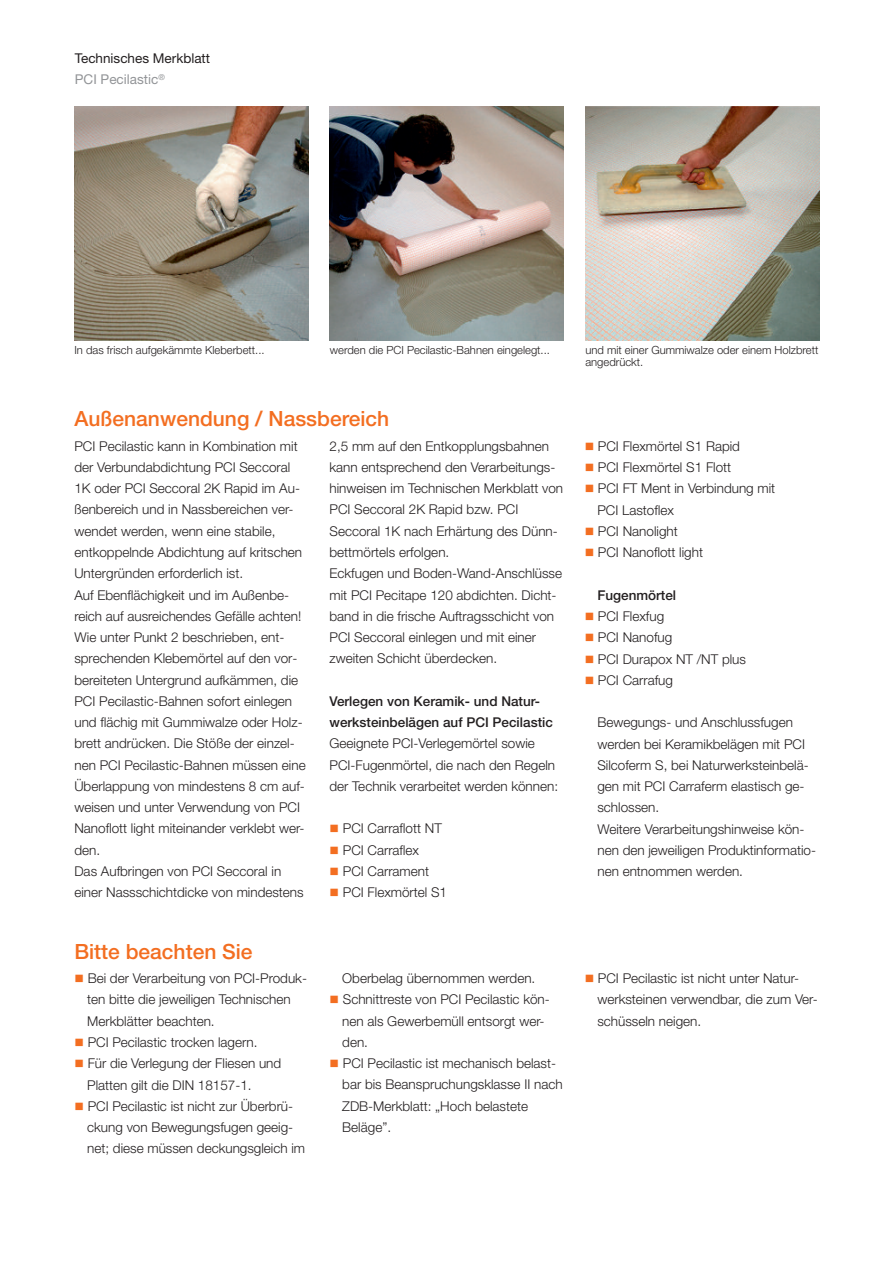
<style>
.page{position:relative;width:893px;height:1263px;background:#fff}
.page>*{position:absolute;margin:0;border:0;box-sizing:border-box;transform-origin:0 0}
.t1{font:500 21px "Helvetica Neue LT Pro";color:#f36e21}
.t2{font:300 13.5px/21.3px "Helvetica Neue LT Pro";color:#231f20}
.t3{font:500 13.5px/21.3px "Helvetica Neue LT Pro";color:#231f20}
.t4{font:13.5px/21.3px "Helvetica Neue LT Pro";color:#231f20}
.t5{font:300 11.25px/12px "Helvetica Neue LT Pro";color:#231f20}
.s1{color:#939598}
.s2{color:#f36e21}
</style>
<div class="page">
<img style="left:74px;top:106px;width:234px;height:234px">
<img style="left:330px;top:106px;width:234px;height:234px">
<img style="left:585px;top:106px;width:234px;height:234px">
<p class="t4" style="left:75px;top:49px;width:137px">Technisches Merkblatt<br><span class="s1">PCI Pecilastic</span><sup>®</sup></p>
<p class="t5" style="left:74px;top:345px;width:192px">In das frisch aufgekämmte Kleberbett...</p>
<p class="t5" style="left:330px;top:345px;width:222px">werden die PCI Pecilastic-Bahnen eingelegt...</p>
<p class="t5" style="left:585px;top:345px;width:234px">und mit einer Gummiwalze oder einem Holzbrett angedrückt.</p>
<h1 class="t1" style="left:74px;top:411px;width:316px">Außenanwendung / Nassbereich</h1>
<p class="t2" style="left:74px;top:436px;width:233px">PCI Pecilastic kann in Kombination mit der Verbundabdichtung PCI Seccoral 1K oder PCI Seccoral 2K Rapid im Au&shy;ßenbereich und in Nassbereichen ver&shy;wendet werden, wenn eine stabile, entkoppelnde Abdichtung auf kritschen Untergründen erforderlich ist.<br>Auf Ebenflächigkeit und im Außenbe&shy;reich auf ausreichendes Gefälle achten!<br>Wie unter Punkt 2 beschrieben, ent&shy;sprechenden Klebemörtel auf den vor&shy;bereiteten Untergrund aufkämmen, die PCI Pecilastic-Bahnen sofort einlegen und flächig mit Gummiwalze oder Holz&shy;brett andrücken. Die Stöße der einzel&shy;nen PCI Pecilastic-Bahnen müssen eine Überlappung von mindestens 8 cm auf&shy;weisen und unter Verwendung von PCI Nanoflott light miteinander verklebt wer&shy;den.<br>Das Aufbringen von PCI Seccoral in einer Nassschichtdicke von mindestens</p>
<p class="t2" style="left:330px;top:436px;width:235px">2,5 mm auf den Entkopplungsbahnen kann entsprechend den Verarbeitungs&shy;hinweisen im Technischen Merkblatt von PCI Seccoral 2K Rapid bzw. PCI Seccoral 1K nach Erhärtung des Dünn&shy;bettmörtels erfolgen.<br>Eckfugen und Boden-Wand-Anschlüsse mit PCI Pecitape 120 abdichten. Dicht&shy;band in die frische Auftragsschicht von PCI Seccoral einlegen und mit einer zweiten Schicht überdecken.</p>
<p class="t3" style="left:330px;top:692px;width:225px">Verlegen von Keramik- und Natur&shy;werksteinbelägen auf PCI Pecilastic</p>
<p class="t2" style="left:330px;top:734px;width:230px">Geeignete PCI-Verlegemörtel sowie<br>PCI-Fugenmörtel, die nach den Regeln der Technik verarbeitet werden können:</p>
<p class="t2" style="left:330px;top:819px;width:114px"><span class="s2">■</span> PCI Carraflott NT</p>
<p class="t2" style="left:330px;top:840px;width:91px"><span class="s2">■</span> PCI Carraflex</p>
<p class="t2" style="left:330px;top:862px;width:101px"><span class="s2">■</span> PCI Carrament</p>
<p class="t2" style="left:330px;top:883px;width:119px"><span class="s2">■</span> PCI Flexmörtel S1</p>
<h1 class="t1" style="left:74px;top:943px;width:180px">Bitte beachten Sie</h1>
<p class="t2" style="left:87px;top:969px;width:221px;text-indent:-13px"><span class="s2">■</span> Bei der Verarbeitung von PCI-Produk&shy;ten bitte die jeweiligen Technischen<br>Merkblätter beachten.</p>
<p class="t2" style="left:74px;top:1033px;width:185px"><span class="s2">■</span> PCI Pecilastic trocken lagern.</p>
<p class="t2" style="left:87px;top:1054px;width:196px;text-indent:-13px"><span class="s2">■</span> Für die Verlegung der Fliesen und<br>Platten gilt die DIN 18157-1.</p>
<p class="t2" style="left:87px;top:1096px;width:220px;text-indent:-13px"><span class="s2">■</span> PCI Pecilastic ist nicht zur Überbrü&shy;ckung von Bewegungsfugen geeig&shy;net; diese müssen deckungsgleich im</p>
<p class="t2" style="left:342px;top:969px;width:195px">Oberbelag übernommen werden.</p>
<p class="t2" style="left:342px;top:990px;width:209px;text-indent:-13px"><span class="s2">■</span> Schnittreste von PCI Pecilastic kön&shy;nen als Gewerbemüll entsorgt wer&shy;den.</p>
<p class="t2" style="left:342px;top:1054px;width:222px;text-indent:-13px"><span class="s2">■</span> PCI Pecilastic ist mechanisch belast&shy;bar bis Beanspruchungsklasse II nach<br>ZDB-Merkblatt: „Hoch belastete<br>Beläge”.</p>
<p class="t2" style="left:585px;top:437px;width:157px"><span class="s2">■</span> PCI Flexmörtel S1 Rapid</p>
<p class="t2" style="left:585px;top:458px;width:148px"><span class="s2">■</span> PCI Flexmörtel S1 Flott</p>
<p class="t2" style="left:597px;top:479px;width:179px;text-indent:-13px"><span class="s2">■</span> PCI FT Ment in Verbindung mit<br>PCI Lastoflex</p>
<p class="t2" style="left:585px;top:522px;width:95px"><span class="s2">■</span> PCI Nanolight</p>
<p class="t2" style="left:585px;top:543px;width:120px"><span class="s2">■</span> PCI Nanoflott light</p>
<p class="t3" style="left:597px;top:585px;width:80px">Fugenmörtel</p>
<p class="t2" style="left:585px;top:607px;width:81px"><span class="s2">■</span> PCI Flexfug</p>
<p class="t2" style="left:585px;top:628px;width:89px"><span class="s2">■</span> PCI Nanofug</p>
<p class="t2" style="left:585px;top:649px;width:163px"><span class="s2">■</span> PCI Durapox NT /NT plus</p>
<p class="t2" style="left:585px;top:671px;width:90px"><span class="s2">■</span> PCI Carrafug</p>
<p class="t2" style="left:597px;top:713px;width:220px">Bewegungs- und Anschlussfugen werden bei Keramikbelägen mit PCI<br>Silcoferm S, bei Naturwerksteinbelä&shy;gen mit PCI Carraferm elastisch ge&shy;schlossen.<br>Weitere Verarbeitungshinweise kön&shy;nen den jeweiligen Produktinformatio&shy;nen entnommen werden.</p>
<p class="t2" style="left:597px;top:969px;width:222px;text-indent:-13px"><span class="s2">■</span> PCI Pecilastic ist nicht unter Natur&shy;werksteinen verwendbar, die zum Ver&shy;schüsseln neigen.</p>
</div>
